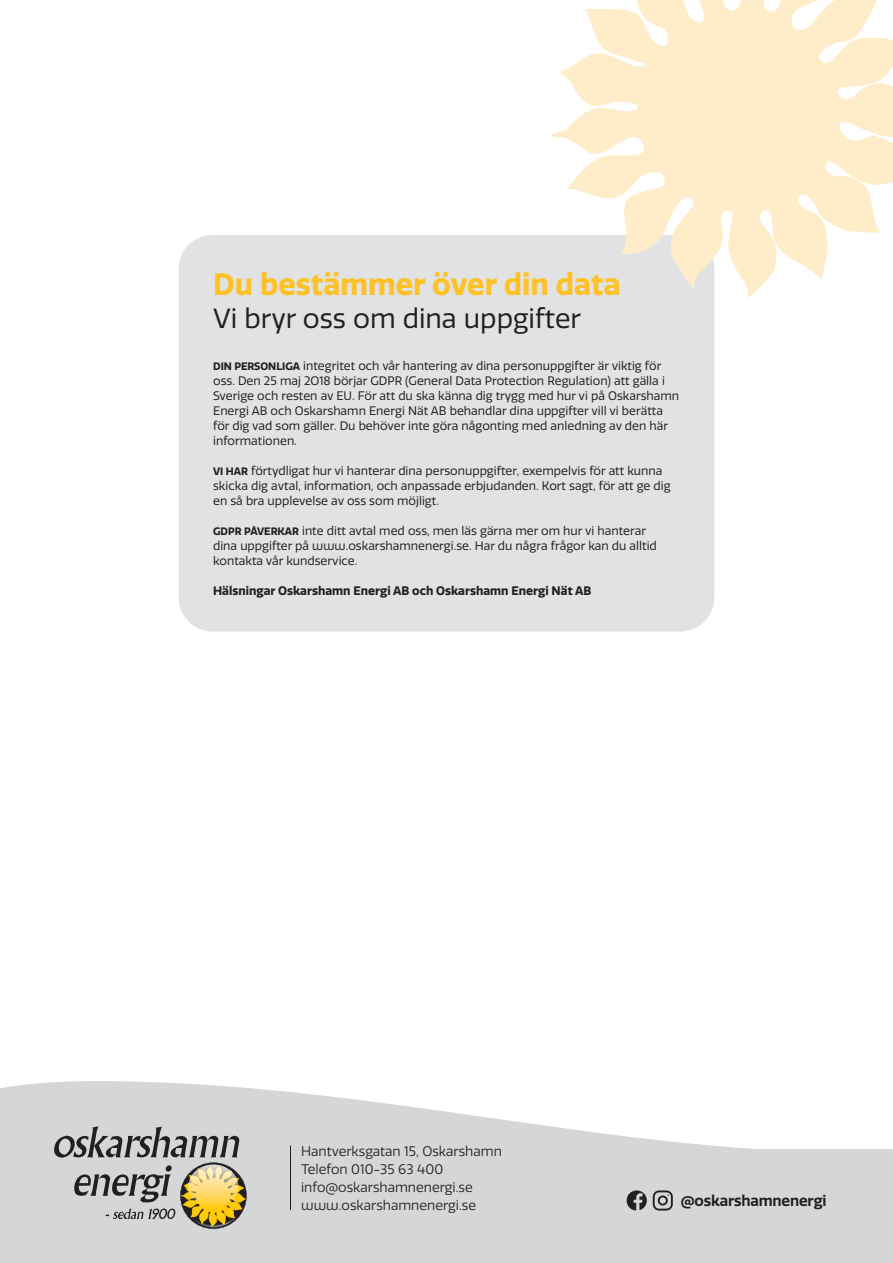
<style>
.page{position:relative;width:893px;height:1263px;background:#fff}
.page>*{position:absolute;margin:0;border:0;box-sizing:border-box;transform-origin:0 0}
.t1{font:700 30px "Quatro";color:#fec227}
.t2{font:27px "Quatro";color:#231f20}
.t3{font:600 15px "Quatro";letter-spacing:-.01em;color:#231f20}
.t4{font:13.5px/18px "Quatro";color:#231f20}
.t5{font:12px/15px "Quatro";color:#231f20}
.t6{font:700 12px "Quatro";color:#231f20}
.s1{font-weight:700;font-size:10.5px}
</style>
<div class="page">
<svg style="left:0;top:1081px;width:893px;height:69px"></svg>
<div style="left:0;top:1150px;width:893px;height:113px;background:#d5d6d8"></div>
<svg style="left:54px;top:1126px;width:193px;height:103px"></svg>
<img style="left:192px;top:1164px;width:40px;height:18px">
<img style="left:188px;top:1165px;width:31px;height:35px">
<img style="left:192px;top:1165px;width:26px;height:18px">
<img style="left:188px;top:1213px;width:51px;height:14px">
<img style="left:190px;top:1216px;width:45px;height:11px">
<svg style="left:653px;top:1190px;width:20px;height:20px"></svg>
<svg style="left:627px;top:1190px;width:20px;height:20px"></svg>
<div style="left:179px;top:235px;width:535px;height:396px;background:#e1e2e4;border-radius:34px"></div>
<svg style="left:551px;top:0;width:342px;height:298px;fill:#feedc8"></svg>
<hr style="left:290px;top:1145px;width:1px;height:65px;background:#231f20">
<p class="t1" style="left:213px;top:266px;width:409px">Du bestämmer över din data</p>
<p class="t2" style="left:213px;top:303px;width:370px">Vi bryr oss om dina uppgifter</p>
<p class="t5" style="left:213px;top:358px;width:468px"><span class="s1">DIN PERSONLIGA</span> integritet och vår hantering av dina personuppgifter är viktig för oss. Den 25 maj 2O18 börjar GDPR (General Data Protection Regulation) att gälla i Sverige och resten av EU. För att du ska känna dig trygg med hur vi på Oskarshamn Energi AB och Oskarshamn Energi Nät AB behandlar dina uppgifter vill vi berätta för dig vad som gäller. Du behöver inte göra någonting med anledning av den här informationen.</p>
<p class="t5" style="left:213px;top:463px;width:459px"><span class="s1">VI HAR</span> förtydligat hur vi hanterar dina personuppgifter, exempelvis för att kunna skicka dig avtal, information, och anpassade erbjudanden. Kort sagt, för att ge dig en så bra upplevelse av oss som möjligt.</p>
<p class="t5" style="left:213px;top:523px;width:445px"><span class="s1">GDPR PÅVERKAR</span> inte ditt avtal med oss, men läs gärna mer om hur vi hanterar dina uppgifter på www.oskarshamnenergi.se. Har du några frågor kan du alltid kontakta vår kundservice.</p>
<p class="t6" style="left:213px;top:583px;width:380px">Hälsningar Oskarshamn Energi AB och Oskarshamn Energi Nät AB</p>
<p class="t4" style="left:301px;top:1142px;width:202px">Hantverksgatan 15, Oskarshamn</p>
<p class="t4" style="left:301px;top:1160px;width:173px">Telefon 010-35 63 400 info@oskarshamnenergi.se</p>
<p class="t4" style="left:301px;top:1196px;width:176px">www.oskarshamnenergi.se</p>
<p class="t3" style="left:681px;top:1192px;width:147px">@oskarshamnenergi</p>
</div>
